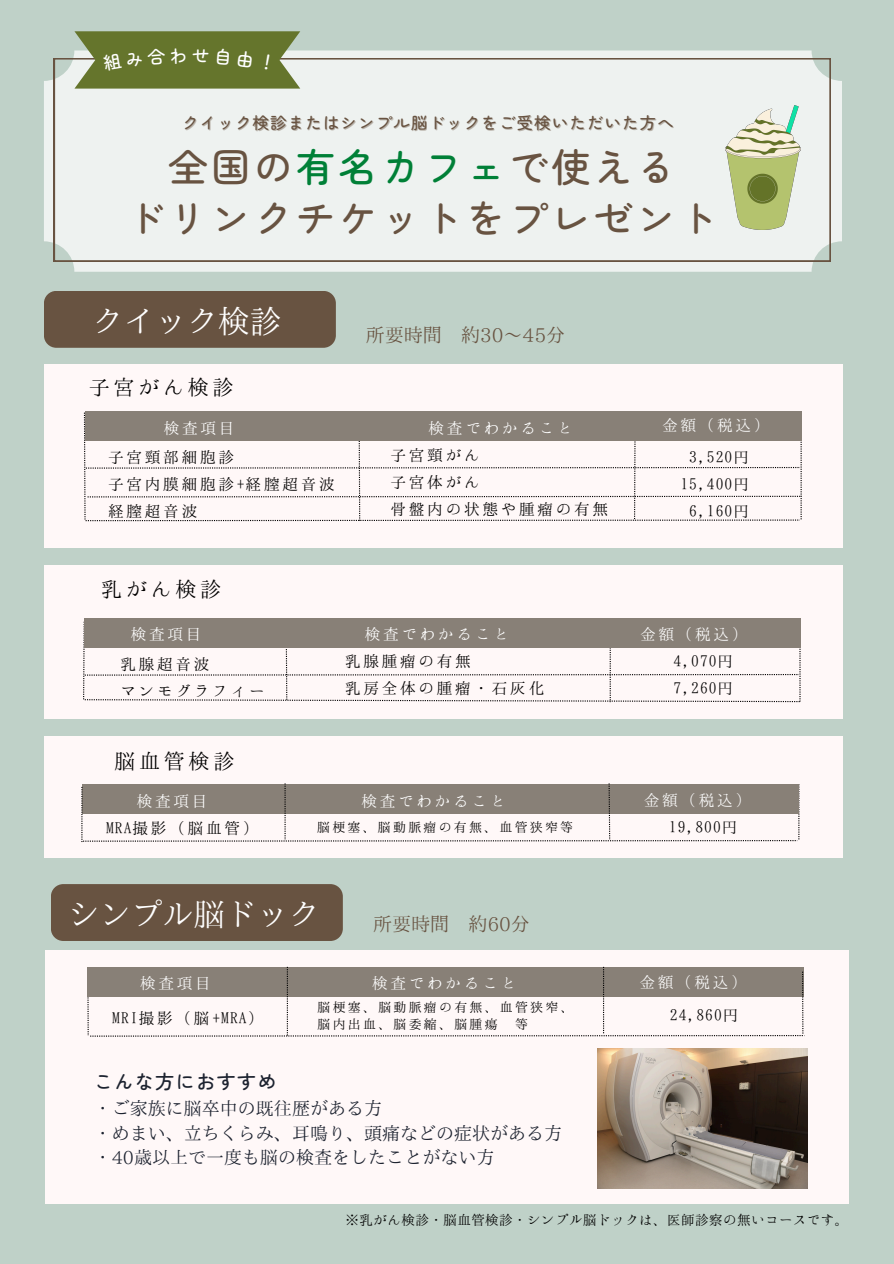
<style>
.page{position:relative;width:894px;height:1264px;background:#fff}
.page>*{position:absolute;margin:0;border:0;box-sizing:border-box;transform-origin:0 0}
.t1{font:500 39px/50.7px "Zen Maru Gothic";letter-spacing:.09em;color:#685341;text-align:center}
.t2{font:31.5px "IP Aex Mincho";color:#fff}
.t3{font:23.25px "Hannari Mincho";letter-spacing:.06em;color:#000}
.t4{font:500 19.5px "Zen Maru Gothic";letter-spacing:.05em;color:#1c222f}
.t5{font:19.05px "IP Aex Mincho";color:#685341}
.t6{font:18px/24.8px "IP Aex Mincho";color:#1c222f}
.t7{font:17.25px/27px "Hannari Mincho";letter-spacing:.06em;color:#000}
.t8{font:17.25px "Hannari Mincho";letter-spacing:.06em;color:#fff}
.t9{font:500 16.5px "Zen Maru Gothic";letter-spacing:.07em;color:#685341}
.t10{font:15px "Hannari Mincho";letter-spacing:-.07em;color:#000}
.t11{font:14.25px/16.8px "Hannari Mincho";letter-spacing:.06em;color:#000}
.s1{color:#008037}
</style>
<div class="page">
<div style="left:0;top:0;width:893px;height:1263px;background:#bfd1c8"></div>
<div style="left:44px;top:291px;width:291px;height:57px;background:#685341;border-radius:12px"></div>
<div style="left:45px;top:950px;width:803px;height:253px;background:#fff8f8"></div>
<div style="left:51px;top:884px;width:291px;height:57px;background:#685341;border-radius:12px"></div>
<div style="left:44px;top:364px;width:798px;height:184px;background:#fff8f8"></div>
<div style="left:44px;top:566px;width:798px;height:153px;background:#fff8f8"></div>
<svg style="left:83px;top:621px;width:717px;height:81px"></svg>
<div style="left:84px;top:618px;width:716px;height:30px;background:#888077"></div>
<img style="left:597px;top:1048px;width:210px;height:140px">
<svg style="left:44px;top:50px;width:797px;height:222px;background:#e0e3e0"></svg>
<div style="left:54px;top:58px;width:776px;height:203px;background:#eef2f0"></div>
<img style="left:725px;top:105px;width:75px;height:125px">
<div style="left:44px;top:736px;width:798px;height:122px;background:#fff8f8"></div>
<svg style="left:81px;top:783px;width:718px;height:59px"></svg>
<svg style="left:84px;top:412px;width:717px;height:109px"></svg>
<div style="left:85px;top:411px;width:716px;height:30px;background:#888077"></div>
<svg style="left:87px;top:966px;width:717px;height:70px"></svg>
<svg style="left:74px;top:31px;width:226px;height:58px;background:#71803e"></svg>
<h6 class="t9" style="left:182px;top:110px;width:493px">クイック検診またはシンプル脳ドックをご受検いただいた方へ</h6>
<h6 class="t1" style="left:126px;top:140px;width:593px">全国の<span class="s1">有名カフェ</span>で使える<br>ドリンクチケットをプレゼント</h6>
<p class="t2" style="left:92px;top:305px;width:191px">クイック検診</p>
<p class="t3" style="left:89px;top:374px;width:148px">子宮がん検診</p>
<h6 class="t5" style="left:366px;top:325px;width:201px">所要時間 約30～45分</h6>
<p class="t8" style="left:164px;top:418px;width:66px">検査項目</p>
<h6 class="t8" style="left:662px;top:415px;width:111px">金額（税込）</h6>
<h4 class="t7" style="left:108px;top:443px;width:230px">子宮頸部細胞診<br>子宮内膜細胞診+経膣超音波経膣超音波</h4>
<p class="t7" style="left:680px;top:443px;width:72px;text-align:center">3,520円<br>15,400円<br>6,160円</p>
<h6 class="t8" style="left:428px;top:418px;width:147px">検査でわかること</h6>
<p class="t7" style="left:390px;top:440px;width:221px">子宮頸がん<br>子宮体がん<br>骨盤内の状態や腫瘤の有無</p>
<p class="t3" style="left:101px;top:577px;width:124px">乳がん検診</p>
<h6 class="t8" style="left:131px;top:625px;width:66px">検査項目</h6>
<h2 class="t8" style="left:365px;top:625px;width:147px">検査でわかること</h2>
<h3 class="t8" style="left:640px;top:624px;width:111px">金額（税込）</h3>
<h6 class="t7" style="left:120px;top:649px;width:147px">乳腺超音波<br>マンモグラフィー</h6>
<h6 class="t7" style="left:673px;top:647px;width:63px">4,070円<br>7,260円</h6>
<h1 class="t7" style="left:345px;top:647px;width:202px">乳腺腫瘤の有無<br>乳房全体の腫瘤・石灰化</h1>
<h4 class="t3" style="left:114px;top:748px;width:124px">脳血管検診</h4>
<h2 class="t8" style="left:137px;top:791px;width:66px">検査項目</h2>
<h6 class="t8" style="left:643px;top:790px;width:111px">金額（税込）</h6>
<h6 class="t7" style="left:106px;top:813px;width:155px">MRA撮影（脳血管）</h6>
<h6 class="t7" style="left:668px;top:812px;width:72px">19,800円</h6>
<h6 class="t8" style="left:361px;top:791px;width:147px">検査でわかること</h6>
<p class="t11" style="left:317px;top:817px;width:259px">脳梗塞、脳動脈瘤の有無、血管狭窄等</p>
<h5 class="t2" style="left:68px;top:898px;width:254px">シンプル脳ドック</h5>
<h6 class="t5" style="left:373px;top:914px;width:158px">所要時間 約60分</h6>
<p class="t8" style="left:140px;top:973px;width:66px">検査項目</p>
<p class="t8" style="left:639px;top:973px;width:111px">金額（税込）</p>
<p class="t7" style="left:112px;top:1003px;width:154px">MRI撮影（脳+MRA）</p>
<p class="t7" style="left:669px;top:1001px;width:72px">24,860円</p>
<p class="t8" style="left:372px;top:973px;width:147px">検査でわかること</p>
<p class="t11" style="left:317px;top:998px;width:259px">脳梗塞、脳動脈瘤の有無、血管狭窄、脳内出血、脳委縮、脳腫瘍 等</p>
<h6 class="t4" style="left:94px;top:1066px;width:184px">こんな方におすすめ</h6>
<h6 class="t6" style="left:94px;top:1095px;width:467px">・ご家族に脳卒中の既往歴がある方<br>・めまい、立ちくらみ、耳鳴り、頭痛などの症状がある方・40歳以上で一度も脳の検査をしたことがない方</h6>
<p class="t10" style="left:345px;top:1211px;width:506px">※乳がん検診・脳血管検診・シンプル脳ドックは、医師診察の無いコースです。</p>
</div>
